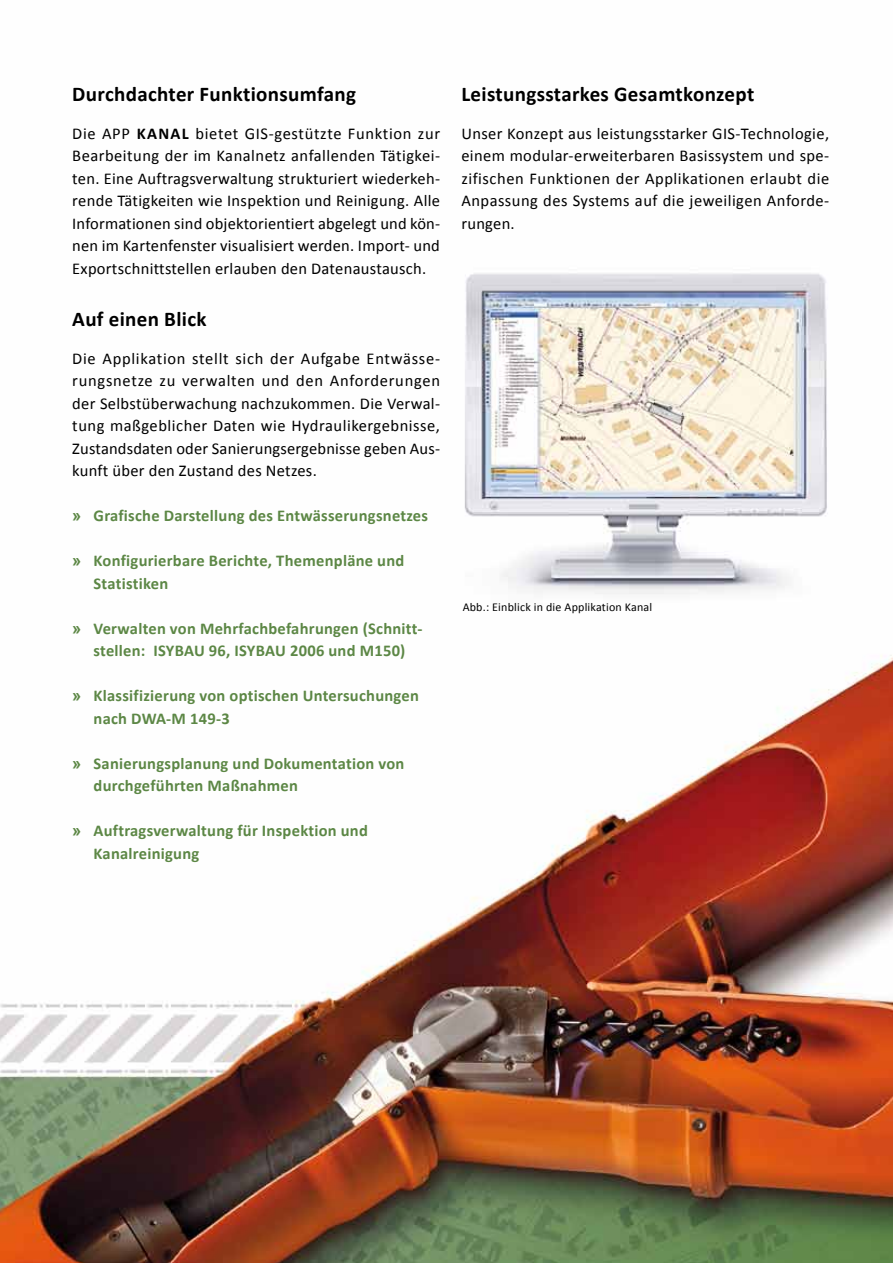
<style>
.page{position:relative;width:893px;height:1263px;background:#fff}
.page>*{position:absolute;margin:0;border:0;box-sizing:border-box;transform-origin:0 0}
.t1{font:700 21px "Calibri";letter-spacing:.015em;color:#000}
.t2{font:16.5px/22.5px "Calibri";letter-spacing:.015em;color:#000;text-align:justify}
.t3{font:700 16.5px/22.5px "Calibri";letter-spacing:.015em;color:#5c8745}
.t4{font:12px "Calibri";letter-spacing:.015em;color:#000}
.s1{font-weight:700}
.s2{font-family:"Arial"}
</style>
<div class="page">
<img style="left:0;top:273px;width:893px;height:990px">
<h3 class="t1" style="left:72px;top:81px;width:285px">Durchdachter Funktionsumfang</h3>
<p class="t2" style="left:72px;top:122px;width:79px">Die APP <span class="s1">Kanal</span></p>
<p class="t2" style="left:72px;top:122px;width:369px;text-indent:123px">bietet GIS-gestützte Funktion zur Bearbeitung der im Kanalnetz anfallenden Tätigkei&shy;ten. Eine Auftragsverwaltung strukturiert wiederkeh&shy;rende Tätigkeiten wie Inspektion und Reinigung. Alle Informationen sind objektorientiert abgelegt und kön&shy;nen im Kartenfenster visualisiert werden. Import- und Exportschnittstellen erlauben den Datenaustausch.</p>
<h3 class="t1" style="left:72px;top:306px;width:136px">Auf einen Blick</h3>
<p class="t2" style="left:72px;top:347px;width:369px">Die Applikation stellt sich der Aufgabe Entwässe&shy;rungsnetze zu verwalten und den Anforderungen der Selbstüberwachung nachzukommen. Die Verwal&shy;tung maßgeblicher Daten wie Hydraulikergebnisse, Zustandsdaten oder Sanierungsergebnisse geben Aus&shy;kunft über den Zustand des Netzes.</p>
<p class="t3" style="left:72px;top:505px;width:357px"><span class="s2">»</span> Grafische Darstellung des Entwässerungsnetzes</p>
<p class="t3" style="left:94px;top:550px;width:312px;text-indent:-21px"><span class="s2">»</span> Konfigurierbare Berichte, Themenpläne und<br>Statistiken</p>
<p class="t3" style="left:72px;top:617px;width:352px;text-align:center"><span class="s2">»</span> Verwalten von Mehrfachbefahrungen (Schnitt&shy;stellen: ISYBAU 96, ISYBAU 2006 und M150)</p>
<p class="t3" style="left:94px;top:685px;width:327px;text-indent:-21px"><span class="s2">»</span> Klassifizierung von optischen Untersuchungen nach DWA-M 149-3</p>
<p class="t3" style="left:94px;top:752px;width:312px;text-indent:-21px"><span class="s2">»</span> Sanierungsplanung und Dokumentation von durchgeführten Maßnahmen</p>
<p class="t3" style="left:94px;top:820px;width:276px;text-indent:-21px"><span class="s2">»</span> Auftragsverwaltung für Inspektion und<br>Kanalreinigung</p>
<h3 class="t1" style="left:461px;top:81px;width:294px">Leistungsstarkes Gesamtkonzept</h3>
<p class="t2" style="left:461px;top:122px;width:369px">Unser Konzept aus leistungsstarker GIS-Technologie, einem modular-erweiterbaren Basissystem und spe&shy;zifischen Funktionen der Applikationen erlaubt die Anpassung des Systems auf die jeweiligen Anforde&shy;rungen.</p>
<p class="t4" style="left:463px;top:600px;width:191px">Abb.: Einblick in die Applikation Kanal</p>
</div>
